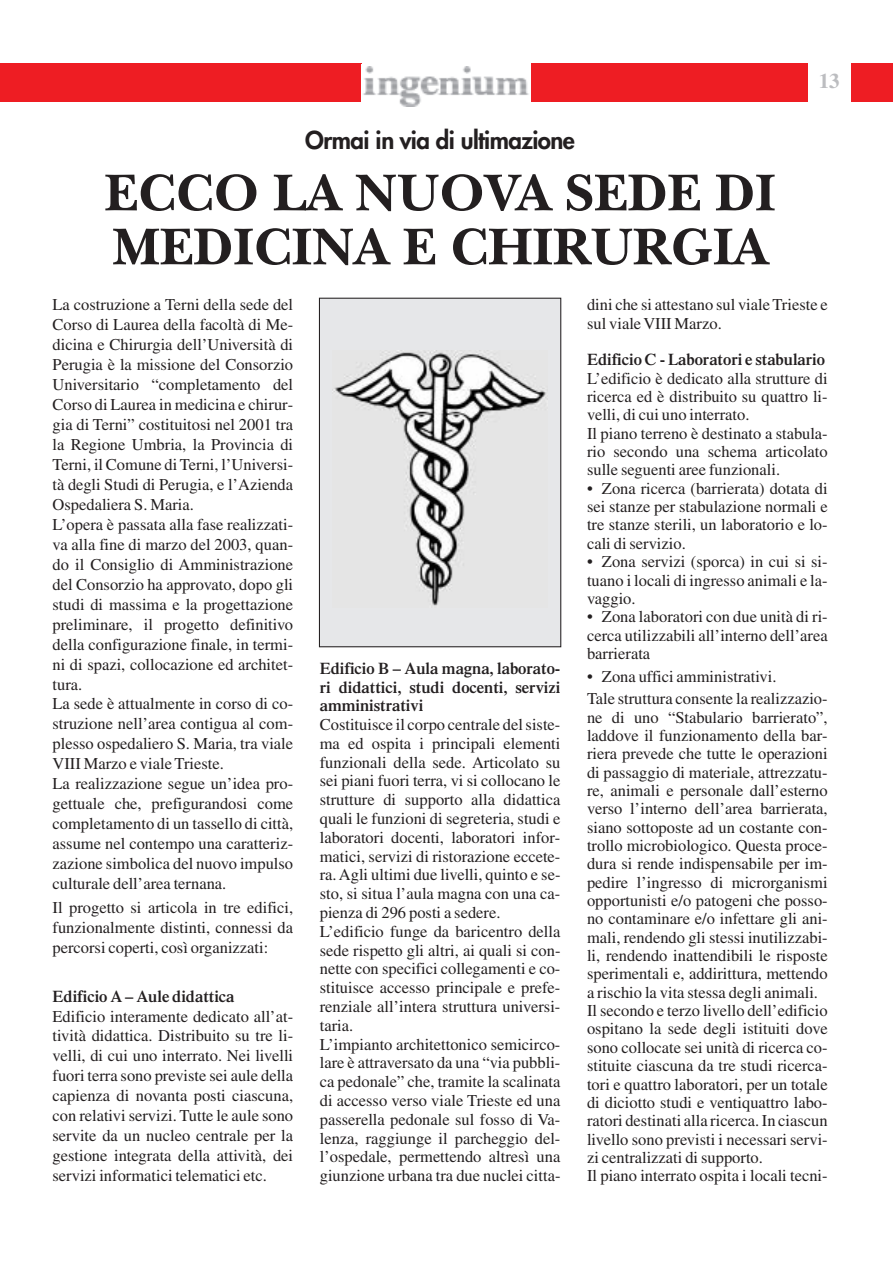
<style>
.page{position:relative;width:893px;height:1263px;background:#fff}
.page>*{position:absolute;margin:0;border:0;box-sizing:border-box;transform-origin:0 0}
.t1{font:700 54px/54px "New Baskerville";color:#231f20}
.t2{font:800 24px "Futura";letter-spacing:-.025em;color:#231f20}
.t3{font:700 21px "Times";color:#bcbdc0}
.t4{font:16.5px/20px "Times";color:#231f20}
.t5{font:600 16.5px/18.8px "Times";color:#231f20;text-align:justify}
</style>
<div class="page">
<div style="left:0;top:64px;width:361px;height:38px;background:#ee1d23"></div>
<img style="left:363px;top:67px;width:166px;height:40px">
<div style="left:531px;top:64px;width:277px;height:38px;background:#ee1d23"></div>
<div style="left:850px;top:64px;width:43px;height:38px;background:#ee1d23"></div>
<div style="left:319px;top:298px;width:242px;height:349px;background:#e6e7e9"></div>
<img style="left:332px;top:351px;width:216px;height:255px">
<div style="left:319px;top:298px;width:242px;height:349px;border:1px solid #231f20"></div>
<h2 class="t2" style="left:305px;top:129px;width:271px">Ormai in via di ultimazione</h2>
<h1 class="t1" style="left:105px;top:173px;width:673px">ECCO LA NUOVA SEDE DI<br>MEDICINA E CHIRURGIA</h1>
<p class="t3" style="left:819px;top:74px;width:22px">13</p>
<p class="t4" style="left:53px;top:297px;width:242px">La costruzione a Terni della sede del Corso di Laurea della facoltà di Me&shy;dicina e Chirurgia dell’Università di Perugia è la missione del Consorzio Universitario “completamento del Corso di Laurea in medicina e chirur&shy;gia di Terni” costituitosi nel 2001 tra la Regione Umbria, la Provincia di Terni, il Comune di Terni, l’Universi&shy;tà degli Studi di Perugia, e l’Azienda Ospedaliera S. Maria.<br>L’opera è passata alla fase realizzati&shy;va alla fine di marzo del 2003, quan&shy;do il Consiglio di Amministrazione del Consorzio ha approvato, dopo gli studi di massima e la progettazione preliminare, il progetto definitivo della configurazione finale, in termi&shy;ni di spazi, collocazione ed architet&shy;tura.<br>La sede è attualmente in corso di co&shy;struzione nell’area contigua al com&shy;plesso ospedaliero S. Maria, tra viale VIII Marzo e viale Trieste.<br>La realizzazione segue un’idea pro&shy;gettuale che, prefigurandosi come completamento di un tassello di città, assume nel contempo una caratteriz&shy;zazione simbolica del nuovo impulso culturale dell’area ternana.</p>
<p class="t4" style="left:53px;top:899px;width:242px;text-align:justify">Il progetto si articola in tre edifici, funzionalmente distinti, connessi da percorsi coperti, così organizzati:</p>
<p class="t5" style="left:53px;top:988px;width:184px">Edificio A – Aule didattica</p>
<p class="t4" style="left:53px;top:1008px;width:242px;text-align:justify">Edificio interamente dedicato all’at&shy;tività didattica. Distribuito su tre li&shy;velli, di cui uno interrato. Nei livelli fuori terra sono previste sei aule della capienza di novanta posti ciascuna, con relativi servizi. Tutte le aule sono servite da un nucleo centrale per la gestione integrata della attività, dei servizi informatici telematici etc.</p>
<p class="t5" style="left:320px;top:660px;width:242px">Edificio B – Aula magna, laborato&shy;ri didattici, studi docenti, servizi amministrativi</p>
<p class="t4" style="left:320px;top:717px;width:242px;line-height:18.8px">Costituisce il corpo centrale del siste&shy;ma ed ospita i principali elementi funzionali della sede. Articolato su sei piani fuori terra, vi si collocano le strutture di supporto alla didattica quali le funzioni di segreteria, studi e laboratori docenti, laboratori infor&shy;matici, servizi di ristorazione eccete&shy;ra. Agli ultimi due livelli, quinto e se&shy;sto, si situa l’aula magna con una ca&shy;pienza di 296 posti a sedere.<br>L’edificio funge da baricentro della sede rispetto gli altri, ai quali si con&shy;nette con specifici collegamenti e co&shy;stituisce accesso principale e prefe&shy;renziale all’intera struttura universi&shy;taria.<br>L’impianto architettonico semicirco&shy;lare è attraversato da una “via pubbli&shy;ca pedonale” che, tramite la scalinata di accesso verso viale Trieste ed una passerella pedonale sul fosso di Va&shy;lenza, raggiunge il parcheggio del&shy;l’ospedale, permettendo altresì una giunzione urbana tra due nuclei citta-</p>
<p class="t4" style="left:587px;top:297px;width:242px;line-height:18.3px">dini che si attestano sul viale Trieste e sul viale VIII Marzo.</p>
<p class="t5" style="left:587px;top:352px;width:240px">Edificio C - Laboratori e stabulario</p>
<p class="t4" style="left:587px;top:371px;width:242px;line-height:18.3px">L’edificio è dedicato alla strutture di ricerca ed è distribuito su quattro li&shy;velli, di cui uno interrato.<br>Il piano terreno è destinato a stabula&shy;rio secondo una schema articolato sulle seguenti aree funzionali.</p>
<p class="t4" style="left:587px;top:481px;width:242px;line-height:18.3px;text-align:justify">• Zona ricerca (barrierata) dotata di sei stanze per stabulazione normali e tre stanze sterili, un laboratorio e lo&shy;cali di servizio.</p>
<p class="t4" style="left:587px;top:554px;width:242px;line-height:18.3px;text-align:justify">• Zona servizi (sporca) in cui si si&shy;tuano i locali di ingresso animali e la&shy;vaggio.</p>
<p class="t4" style="left:587px;top:609px;width:242px;line-height:18.3px;text-align:justify">• Zona laboratori con due unità di ri&shy;cerca utilizzabili all’interno dell’area barrierata</p>
<p class="t4" style="left:587px;top:666px;width:242px;line-height:22.6px">• Zona uffici amministrativi.<br>Tale struttura consente la realizzazio-</p>
<p class="t4" style="left:587px;top:709px;width:242px;line-height:18.3px">ne di uno “Stabulario barrierato”, laddove il funzionamento della bar&shy;riera prevede che tutte le operazioni di passaggio di materiale, attrezzatu&shy;re, animali e personale dall’esterno verso l’interno dell’area barrierata, siano sottoposte ad un costante con&shy;trollo microbiologico. Questa proce&shy;dura si rende indispensabile per im&shy;pedire l’ingresso di microrganismi opportunisti e/o patogeni che posso&shy;no contaminare e/o infettare gli ani&shy;mali, rendendo gli stessi inutilizzabi&shy;li, rendendo inattendibili le risposte sperimentali e, addirittura, mettendo a rischio la vita stessa degli animali.<br>Il secondo e terzo livello dell’edificio ospitano la sede degli istituiti dove sono collocate sei unità di ricerca co&shy;stituite ciascuna da tre studi ricerca&shy;tori e quattro laboratori, per un totale di diciotto studi e ventiquattro labo&shy;ratori destinati alla ricerca. In ciascun livello sono previsti i necessari servi&shy;zi centralizzati di supporto.<br>Il piano interrato ospita i locali tecni-</p>
</div>
